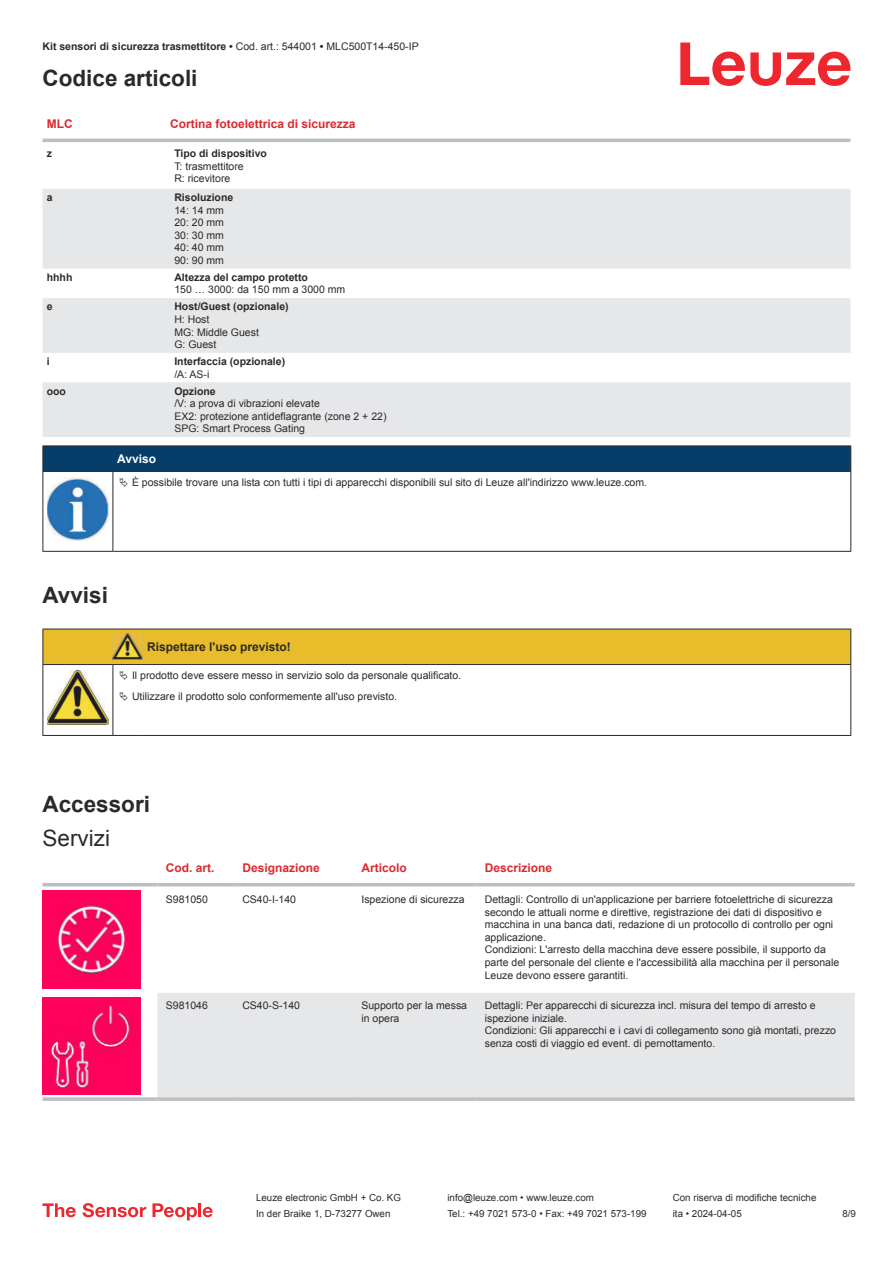
<style>
.page{position:relative;width:893px;height:1263px;background:#fff}
.page>*{position:absolute;margin:0;border:0;box-sizing:border-box;transform-origin:0 0}
.t1{font:700 22.5px "Arial";color:#2b292a}
.t2{font:22.5px "Arial";color:#2b292a}
.t3{font:700 12px "Arial";color:#db2a30}
.t4{font:700 12px "Arial";color:#2b292a}
.t5{font:700 12px "Arial";color:#fff}
.t6{font:10.5px/12.6px "Arial";color:#2b292a}
.t7{font:700 10.5px "Arial";color:#2b292a}
.t8{font:9.75px "Arial";color:#2b292a}
.s1{font-weight:400}
</style>
<div class="page">
<svg style="left:680px;top:43px;width:170px;height:43px"></svg>
<svg style="left:43px;top:189px;width:807px;height:248px;fill:#e6e7e9"></svg>
<hr style="left:43px;top:139px;width:127px;height:3px;background:#bdbfc1">
<hr style="left:170px;top:139px;width:680px;height:3px;background:#bdbfc1">
<svg style="left:43px;top:886px;width:812px;height:209px"></svg>
<div style="left:157px;top:993px;width:698px;height:104px;background:#e6e7e9"></div>
<hr style="left:43px;top:883px;width:114px;height:3px;background:#bdbfc1">
<hr style="left:157px;top:883px;width:77px;height:3px;background:#bdbfc1">
<hr style="left:234px;top:883px;width:119px;height:3px;background:#bdbfc1">
<hr style="left:353px;top:883px;width:123px;height:3px;background:#bdbfc1">
<hr style="left:476px;top:883px;width:379px;height:3px;background:#bdbfc1">
<svg style="left:43px;top:1097px;width:114px;height:4px"></svg>
<hr style="left:157px;top:1097px;width:77px;height:4px;background:#bdbfc1">
<hr style="left:234px;top:1097px;width:119px;height:4px;background:#bdbfc1">
<hr style="left:353px;top:1097px;width:123px;height:4px;background:#bdbfc1">
<hr style="left:476px;top:1097px;width:379px;height:4px;background:#bdbfc1">
<img style="left:43px;top:891px;width:97px;height:97px">
<img style="left:43px;top:997px;width:97px;height:98px">
<svg style="left:43px;top:1203px;width:33px;height:14px"></svg>
<svg style="left:83px;top:1203px;width:63px;height:14px"></svg>
<svg style="left:153px;top:1203px;width:44px;height:17px"></svg>
<hr style="left:198px;top:1203px;width:3px;height:14px;background:#ed272d">
<svg style="left:203px;top:1207px;width:10px;height:10px"></svg>
<svg style="left:44px;top:472px;width:806px;height:79px"></svg>
<hr style="left:43px;top:445px;width:70px;height:1px;background:#2b292a">
<hr style="left:43px;top:471px;width:70px;height:1px;background:#2b292a">
<hr style="left:113px;top:445px;width:738px;height:1px;background:#2b292a">
<div style="left:43px;top:446px;width:808px;height:25px;background:#063d69"></div>
<hr style="left:113px;top:471px;width:738px;height:1px;background:#2b292a">
<hr style="left:43px;top:472px;width:1px;height:75px;background:#2b292a">
<hr style="left:113px;top:472px;width:1px;height:75px;background:#2b292a">
<hr style="left:850px;top:472px;width:1px;height:75px;background:#2b292a">
<hr style="left:43px;top:551px;width:70px;height:1px;background:#2b292a">
<hr style="left:113px;top:551px;width:738px;height:1px;background:#2b292a">
<img style="left:47px;top:478px;width:61px;height:63px">
<div style="left:115px;top:472px;width:734px;height:21px;background:#fff"></div>
<svg style="left:44px;top:706px;width:806px;height:29px"></svg>
<hr style="left:43px;top:665px;width:1px;height:66px;background:#2b292a">
<hr style="left:113px;top:665px;width:1px;height:66px;background:#2b292a">
<hr style="left:850px;top:665px;width:1px;height:66px;background:#2b292a">
<hr style="left:43px;top:735px;width:70px;height:1px;background:#2b292a">
<hr style="left:113px;top:735px;width:30px;height:1px;background:#2b292a">
<hr style="left:143px;top:735px;width:708px;height:1px;background:#2b292a">
<img style="left:47px;top:706px;width:61px;height:19px">
<svg style="left:43px;top:629px;width:808px;height:77px"></svg>
<p class="t7" style="left:43px;top:43px;width:378px">Kit sensori di sicurezza trasmettitore • <span class="s1">Cod. art.: 544001</span> • <span class="s1">MLC500T14-450-IP</span></p>
<h1 class="t1" style="left:43px;top:70px;width:157px">Codice articoli</h1>
<p class="t3" style="left:47px;top:119px;width:27px">MLC</p>
<p class="t3" style="left:170px;top:119px;width:187px">Cortina fotoelettrica di sicurezza</p>
<p class="t7" style="left:47px;top:149px;width:7px">z</p>
<p class="t7" style="left:174px;top:149px;width:94px">Tipo di dispositivo</p>
<p class="t6" style="left:174px;top:161px;width:71px">T: trasmettitore<br>R: ricevitore</p>
<p class="t7" style="left:47px;top:193px;width:7px">a</p>
<p class="t7" style="left:174px;top:193px;width:60px">Risoluzione</p>
<p class="t6" style="left:174px;top:204px;width:51px;text-align:justify">14: 14 mm 20: 20 mm 30: 30 mm 40: 40 mm 90: 90 mm</p>
<p class="t7" style="left:47px;top:273px;width:27px">hhhh</p>
<p class="t7" style="left:174px;top:273px;width:135px">Altezza del campo protetto</p>
<p class="t6" style="left:174px;top:284px;width:173px">150 … 3000: da 150 mm a 3000 mm</p>
<p class="t7" style="left:47px;top:303px;width:7px">e</p>
<p class="t7" style="left:174px;top:303px;width:116px">Host/Guest (opzionale)</p>
<p class="t6" style="left:174px;top:314px;width:86px">H: Host<br>MG: Middle Guest<br>G: Guest</p>
<p class="t7" style="left:47px;top:357px;width:4px">i</p>
<p class="t7" style="left:174px;top:357px;width:112px">Interfaccia (opzionale)</p>
<p class="t6" style="left:174px;top:369px;width:37px">/A: AS-i</p>
<p class="t7" style="left:47px;top:387px;width:21px">ooo</p>
<p class="t7" style="left:174px;top:387px;width:43px">Opzione</p>
<p class="t6" style="left:174px;top:398px;width:214px">/V: a prova di vibrazioni elevate<br>EX2: protezione antideflagrante (zone 2 + 22)<br>SPG: Smart Process Gating</p>
<p class="t5" style="left:117px;top:454px;width:40px">Avviso</p>
<p class="t6" style="left:132px;top:477px;width:517px">È possibile trovare una lista con tutti i tipi di apparecchi disponibili sul sito di Leuze all'indirizzo www.leuze.com.</p>
<h1 class="t1" style="left:43px;top:586px;width:67px">Avvisi</h1>
<p class="t4" style="left:147px;top:642px;width:145px">Rispettare l'uso previsto!</p>
<p class="t6" style="left:132px;top:666px;width:331px;line-height:20.2px">Il prodotto deve essere messo in servizio solo da personale qualificato.<br>Utilizzare il prodotto solo conformemente all'uso previsto.</p>
<h1 class="t1" style="left:43px;top:796px;width:109px">Accessori</h1>
<h1 class="t2" style="left:43px;top:829px;width:69px">Servizi</h1>
<p class="t3" style="left:166px;top:863px;width:50px">Cod. art.</p>
<p class="t3" style="left:242px;top:863px;width:79px">Designazione</p>
<p class="t3" style="left:361px;top:863px;width:47px">Articolo</p>
<p class="t3" style="left:485px;top:863px;width:69px">Descrizione</p>
<p class="t6" style="left:166px;top:894px;width:44px">S981050</p>
<p class="t6" style="left:242px;top:894px;width:55px">CS40-I-140</p>
<p class="t6" style="left:361px;top:894px;width:105px">Ispezione di sicurezza</p>
<p class="t6" style="left:485px;top:894px;width:356px">Dettagli: Controllo di un'applicazione per barriere fotoelettriche di sicurezza secondo le attuali norme e direttive, registrazione dei dati di dispositivo e macchina in una banca dati, redazione di un protocollo di controllo per ogni applicazione.<br>Condizioni: L'arresto della macchina deve essere possibile, il supporto da parte del personale del cliente e l'accessibilità alla macchina per il personale Leuze devono essere garantiti.</p>
<p class="t6" style="left:166px;top:1000px;width:44px">S981046</p>
<p class="t6" style="left:242px;top:1000px;width:59px">CS40-S-140</p>
<p class="t6" style="left:361px;top:1000px;width:107px">Supporto per la messa in opera</p>
<p class="t6" style="left:485px;top:1000px;width:353px">Dettagli: Per apparecchi di sicurezza incl. misura del tempo di arresto e ispezione iniziale.<br>Condizioni: Gli apparecchi e i cavi di collegamento sono già montati, prezzo senza costi di viaggio ed event. di pernottamento.</p>
<p class="t8" style="left:256px;top:1194px;width:146px">Leuze electronic GmbH + Co. KG</p>
<p class="t8" style="left:447px;top:1194px;width:148px">info@leuze.com • www.leuze.com</p>
<p class="t8" style="left:673px;top:1194px;width:145px">Con riserva di modifiche tecniche</p>
<p class="t8" style="left:256px;top:1210px;width:136px">In der Braike 1, D-73277 Owen</p>
<p class="t8" style="left:447px;top:1210px;width:201px">Tel.: +49 7021 573-0 • Fax: +49 7021 573-199</p>
<p class="t8" style="left:673px;top:1210px;width:70px">ita • 2024-04-05</p>
<p class="t8" style="left:842px;top:1210px;width:15px">8 /9</p>
</div>
